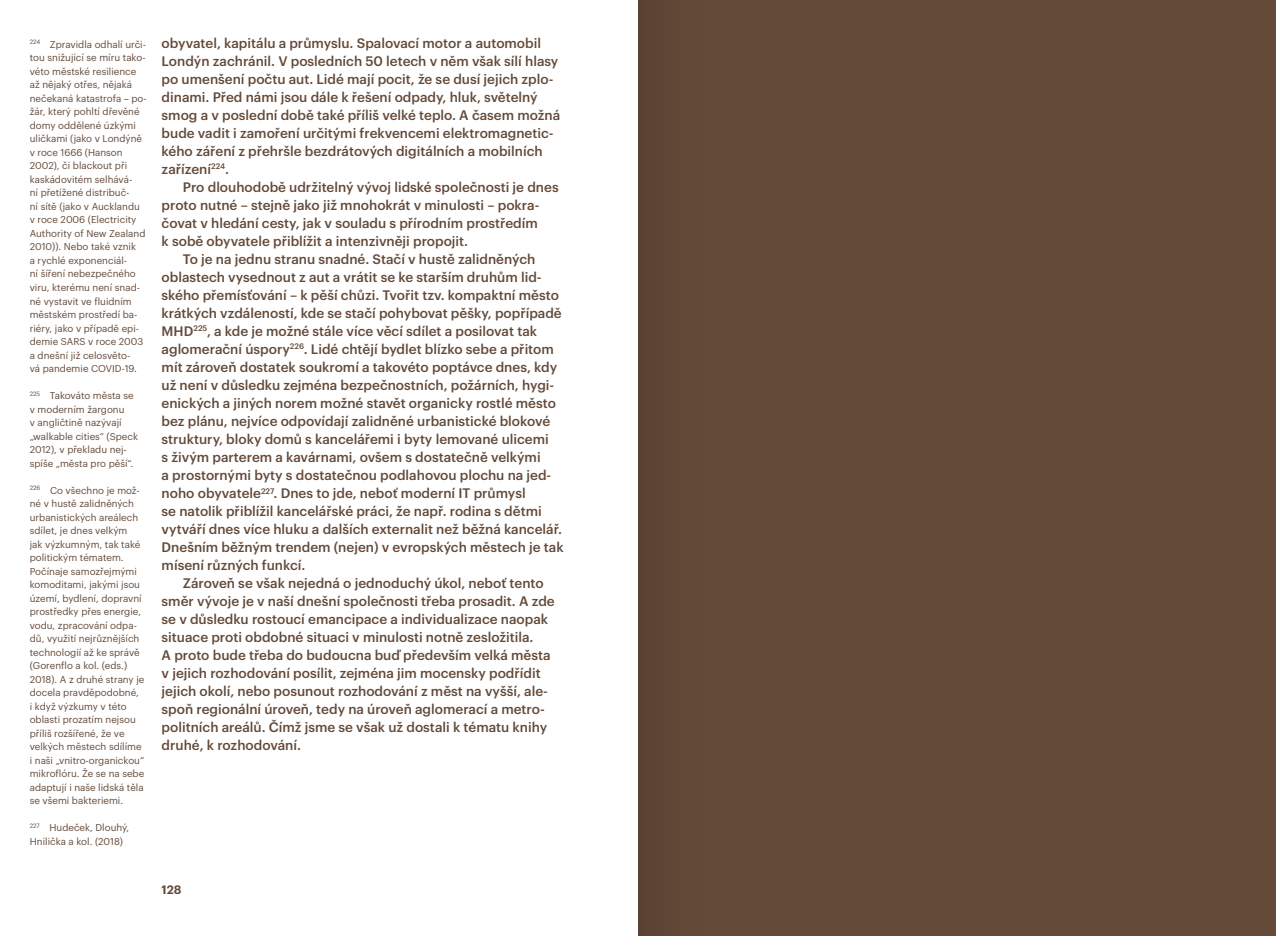
<style>
.page{position:relative;width:1276px;height:936px;background:#fff}
.page>*{position:absolute;margin:0;border:0;box-sizing:border-box;transform-origin:0 0}
.t1{font:500 13.5px/18px "Graphik";color:#634a39}
.t2{font:600 12px "Graphik";color:#634a39}
.t3{font:9.75px/13.5px "Graphik";color:#634a39}
</style>
<div class="page">
<div style="left:638px;top:0;width:638px;height:935px;background:#634a39"></div>
<p class="t3" style="left:30px;top:37px;width:118px"><sup>224</sup> Zpravidla odhalí urči&shy;tou snižující se míru tako&shy;véto městské resilience až nějaký otřes, nějaká nečekaná katastrofa – po&shy;žár, který pohltí dřevěné domy oddělené úzkými uličkami (jako v Londýně v roce 1666 (Hanson<br>2002), či blackout při kaskádovitém selhává-<br>ní přetížené distribuč-<br>ní sítě (jako v Aucklandu v roce 2006 (Electricity<br>Authority of New Zealand<br>2010)). Nebo také vznik<br>a rychlé exponenciál-<br>ní šíření nebezpečného viru, kterému není snad&shy;né vystavit ve fluidním městském prostředí ba&shy;riéry, jako v případě epi&shy;demie SARS v roce 2003 a dnešní již celosvěto-<br>vá pandemie COVID-19.</p>
<p class="t3" style="left:30px;top:388px;width:110px"><sup>225</sup> Takováto města se v moderním žargonu<br>v angličtině nazývají „walkable cities“ (Speck<br>2012), v překladu nej&shy;spíše „města pro pěší“.</p>
<p class="t3" style="left:30px;top:482px;width:116px"><sup>226</sup> Co všechno je mož&shy;né v hustě zalidněných urbanistických areálech sdílet, je dnes velkým<br>jak výzkumným, tak také politickým tématem.<br>Počínaje samozřejmými komoditami, jakými jsou území, bydlení, dopravní prostředky přes energie, vodu, zpracování odpa&shy;dů, využití nejrůznějších technologií až ke správě (Gorenflo a kol. (eds.)<br>2018). A z druhé strany je docela pravděpodobné,<br>i když výzkumy v této oblasti prozatím nejsou příliš rozšířené, že ve velkých městech sdílíme i naši „vnitro-organickou“ mikroflóru. Že se na sebe adaptují i naše lidská těla se všemi bakteriemi.</p>
<p class="t3" style="left:30px;top:820px;width:101px"><sup>227</sup> Hudeček, Dlouhý,<br>Hnilička a kol. (2018)</p>
<p class="t1" style="left:162px;top:33px;width:400px">obyvatel, kapitálu a průmyslu. Spalovací motor a automobil Londýn zachránil. V posledních 50 letech v něm však sílí hlasy po umenšení počtu aut. Lidé mají pocit, že se dusí jejich zplo&shy;dinami. Před námi jsou dále k řešení odpady, hluk, světelný smog a v poslední době také příliš velké teplo. A časem možná bude vadit i zamoření určitými frekvencemi elektromagnetic&shy;kého záření z přehršle bezdrátových digitálních a mobilních zařízení<sup>224</sup>.</p>
<p class="t1" style="left:183px;top:177px;width:377px">Pro dlouhodobě udržitelný vývoj lidské společnosti je dnes</p>
<p class="t1" style="left:162px;top:195px;width:379px">proto nutné – stejně jako již mnohokrát v minulosti – pokra-</p>
<p class="t1" style="left:162px;top:213px;width:378px">čovat v hledání cesty, jak v souladu s přírodním prostředím</p>
<p class="t1" style="left:162px;top:231px;width:308px">k sobě obyvatele přiblížit a intenzivněji propojit.</p>
<p class="t1" style="left:183px;top:249px;width:354px">To je na jednu stranu snadné. Stačí v hustě zalidněných</p>
<p class="t1" style="left:162px;top:267px;width:381px">oblastech vysednout z aut a vrátit se ke starším druhům lid-</p>
<p class="t1" style="left:162px;top:285px;width:399px">ského přemísťování – k pěší chůzi. Tvořit tzv. kompaktní město</p>
<p class="t1" style="left:162px;top:303px;width:402px">krátkých vzdáleností, kde se stačí pohybovat pěšky, popřípadě</p>
<p class="t1" style="left:162px;top:321px;width:377px">MHD<sup>225</sup>, a kde je možné stále více věcí sdílet a posilovat tak</p>
<p class="t1" style="left:162px;top:339px;width:394px">aglomerační úspory<sup>226</sup>. Lidé chtějí bydlet blízko sebe a přitom</p>
<p class="t1" style="left:162px;top:357px;width:397px">mít zároveň dostatek soukromí a takovéto poptávce dnes, kdy</p>
<p class="t1" style="left:162px;top:375px;width:394px">už není v důsledku zejména bezpečnostních, požárních, hygi-</p>
<p class="t1" style="left:162px;top:393px;width:396px">enických a jiných norem možné stavět organicky rostlé město</p>
<p class="t1" style="left:162px;top:411px;width:390px">bez plánu, nejvíce odpovídají zalidněné urbanistické blokové</p>
<p class="t1" style="left:162px;top:429px;width:389px">struktury, bloky domů s kancelářemi i byty lemované ulicemi</p>
<p class="t1" style="left:162px;top:447px;width:380px">s živým parterem a kavárnami, ovšem s dostatečně velkými</p>
<p class="t1" style="left:162px;top:465px;width:391px">a prostornými byty s dostatečnou podlahovou plochu na jed-</p>
<p class="t1" style="left:162px;top:483px;width:366px">noho obyvatele<sup>227</sup>. Dnes to jde, neboť moderní IT průmysl</p>
<p class="t1" style="left:162px;top:501px;width:381px">se natolik přiblížil kancelářské práci, že např. rodina s dětmi</p>
<p class="t1" style="left:162px;top:519px;width:402px">vytváří dnes více hluku a dalších externalit než běžná kancelář.</p>
<p class="t1" style="left:162px;top:537px;width:403px">Dnešním běžným trendem (nejen) v evropských městech je tak</p>
<p class="t1" style="left:162px;top:555px;width:145px">mísení různých funkcí.</p>
<p class="t1" style="left:183px;top:573px;width:362px">Zároveň se však nejedná o jednoduchý úkol, neboť tento</p>
<p class="t1" style="left:162px;top:591px;width:395px">směr vývoje je v naší dnešní společnosti třeba prosadit. A zde</p>
<p class="t1" style="left:162px;top:609px;width:388px">se v důsledku rostoucí emancipace a individualizace naopak</p>
<p class="t1" style="left:162px;top:627px;width:373px">situace proti obdobné situaci v minulosti notně zesložitila.</p>
<p class="t1" style="left:162px;top:645px;width:390px">A proto bude třeba do budoucna buď především velká města</p>
<p class="t1" style="left:162px;top:663px;width:380px">v jejich rozhodování posílit, zejména jim mocensky podřídit</p>
<p class="t1" style="left:162px;top:681px;width:388px">jejich okolí, nebo posunout rozhodování z měst na vyšší, ale-</p>
<p class="t1" style="left:162px;top:699px;width:385px">spoň regionální úroveň, tedy na úroveň aglomerací a metro-</p>
<p class="t1" style="left:162px;top:717px;width:387px">politních areálů. Čímž jsme se však už dostali k tématu knihy</p>
<p class="t1" style="left:162px;top:735px;width:141px">druhé, k rozhodování.</p>
<p class="t2" style="left:162px;top:880px;width:21px">128</p>
</div>
